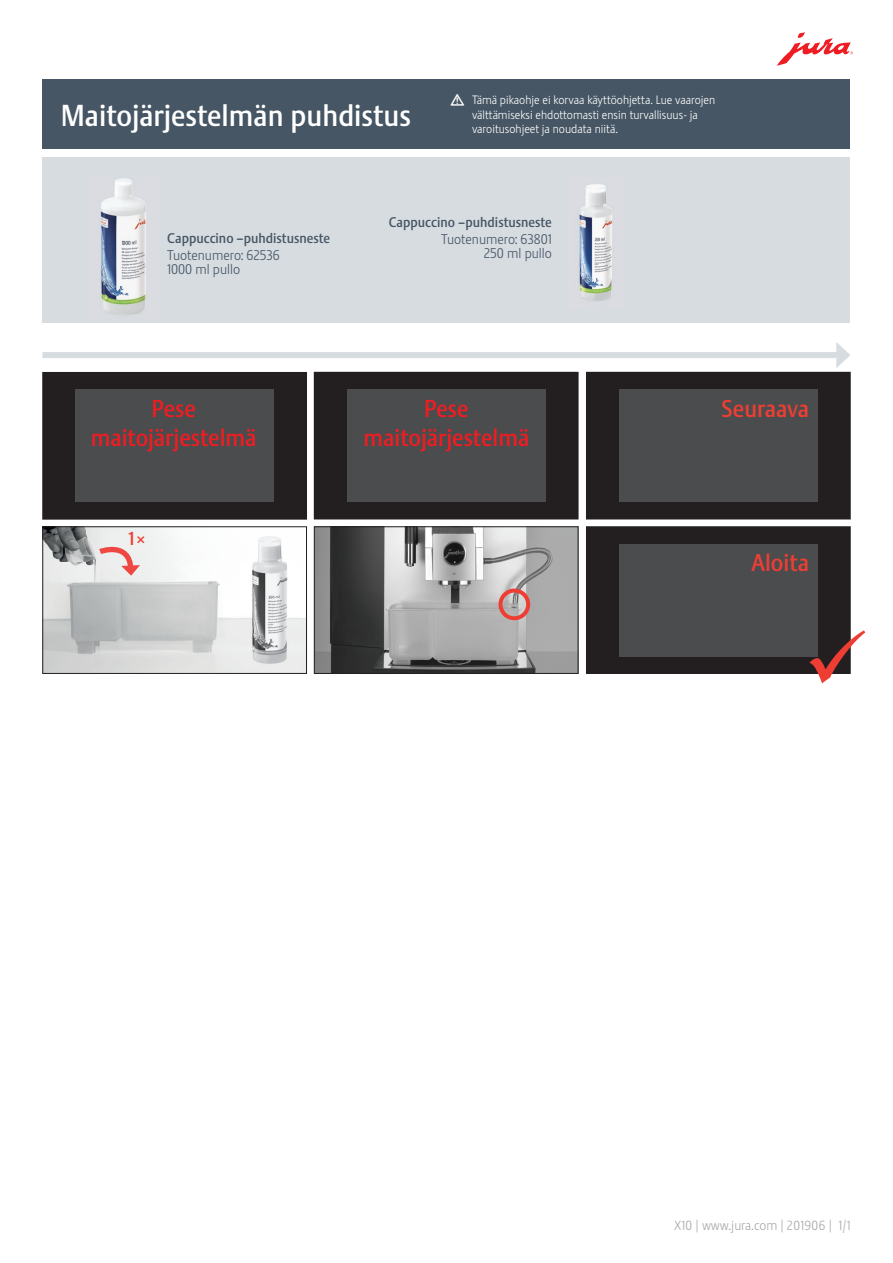
<style>
.page{position:relative;width:893px;height:1263px;background:#fff}
.page>*{position:absolute;margin:0;border:0;box-sizing:border-box;transform-origin:0 0}
.t1{font:30px "Stalemate Pro 2 J Medium";color:#fff}
.t2{font:24px/28.8px "Stalemate Pro 2 J Medium";color:#ee1d23;text-align:center}
.t3{font:24px "Stalemate Pro 2 J Medium";color:#ee3e34}
.t4{font:18.6px "Stalemate Pro 2 J Medium";color:#ee3e34}
.t5{font:13.8px "Stalemate Pro 2 J Light";color:#465664}
.t6{font:13.8px "Stalemate Pro 2 J Medium";color:#465664}
.t7{font:13.5px "Stalemate Pro 2 J Light";color:#a8a9ad}
.t8{font:12px/14.4px "Stalemate Pro 2 J Light";color:#fff;text-align:center}
.s1{font-family:"Jura Pict 2006"}
.s2{font-size:13.2px}
</style>
<div class="page">
<div style="left:43px;top:80px;width:807px;height:69px;background:#465664"></div>
<div style="left:43px;top:158px;width:807px;height:165px;background:#d7dce1"></div>
<div style="left:43px;top:352px;width:798px;height:6px;background:#d7dce1"></div>
<svg style="left:836px;top:342px;width:14px;height:26px"></svg>
<svg style="left:777px;top:32px;width:76px;height:34px"></svg>
<div style="left:43px;top:372px;width:263px;height:147px;background:#231f20"></div>
<div style="left:75px;top:389px;width:199px;height:113px;background:#4b4c4d"></div>
<img style="left:316px;top:528px;width:260px;height:144px">
<div style="left:498px;top:589px;width:32px;height:31px;border:4px solid #ee3e34;border-radius:50%"></div>
<div style="left:314px;top:526px;width:264px;height:148px;border:1px solid #231f20"></div>
<div style="left:314px;top:372px;width:264px;height:147px;background:#231f20"></div>
<div style="left:347px;top:389px;width:198px;height:113px;background:#4b4c4d"></div>
<img style="left:45px;top:528px;width:243px;height:72px">
<img style="left:45px;top:600px;width:196px;height:37px">
<img style="left:45px;top:637px;width:260px;height:35px">
<img style="left:241px;top:599px;width:59px;height:72px">
<svg style="left:95px;top:541px;width:45px;height:35px;background:#eccdcb"></svg>
<div style="left:43px;top:526px;width:264px;height:148px;border:1px solid #231f20"></div>
<div style="left:586px;top:372px;width:264px;height:147px;background:#231f20"></div>
<div style="left:619px;top:389px;width:199px;height:113px;background:#4b4c4d"></div>
<div style="left:586px;top:527px;width:264px;height:146px;background:#231f20"></div>
<div style="left:619px;top:544px;width:199px;height:112px;background:#4b4c4d"></div>
<div style="left:586px;top:526px;width:264px;height:148px;border:1px solid #231f20"></div>
<img style="left:100px;top:178px;width:46px;height:138px">
<img style="left:579px;top:184px;width:34px;height:117px">
<svg style="left:809px;top:629px;width:42px;height:45px"></svg>
<h1 class="t1" style="left:61px;top:97px;width:352px">Maitojärjestelmän puhdistus</h1>
<p class="t8" style="left:451px;top:93px;width:266px"><span class="s1">J</span> Tämä pikaohje ei korvaa käyttöohjetta. Lue vaarojen välttämiseksi ehdottomasti ensin turvallisuus- ja</p>
<p class="t8" style="left:472px;top:122px;width:147px">varoitusohjeet ja noudata niitä.</p>
<p class="t6" style="left:167px;top:230px;width:164px">Cappuccino –puhdistusneste</p>
<p class="t5" style="left:167px;top:247px;width:114px">Tuotenumero: 62536</p>
<p class="t5" style="left:167px;top:261px;width:74px">1000 ml pullo</p>
<p class="t6" style="left:389px;top:214px;width:165px">Cappuccino –puhdistusneste</p>
<p class="t5" style="left:441px;top:231px;width:112px">Tuotenumero: 63801</p>
<p class="t5" style="left:484px;top:245px;width:70px">250 ml pullo</p>
<h2 class="t2" style="left:91px;top:395px;width:167px">Pese maitojärjestelmä</h2>
<h2 class="t2" style="left:364px;top:395px;width:167px">Pese maitojärjestelmä</h2>
<h3 class="t4" style="left:128px;top:527px;width:18px">1 ×</h3>
<h2 class="t3" style="left:721px;top:394px;width:90px">Seuraava</h2>
<h2 class="t3" style="left:751px;top:548px;width:59px">Aloita</h2>
<p class="t7" style="left:674px;top:1217px;width:178px"><span class="s2">X10</span> | www.jura.com | <span class="s2">201906</span> | <span class="s2">1</span> / <span class="s2">1</span></p>
</div>
